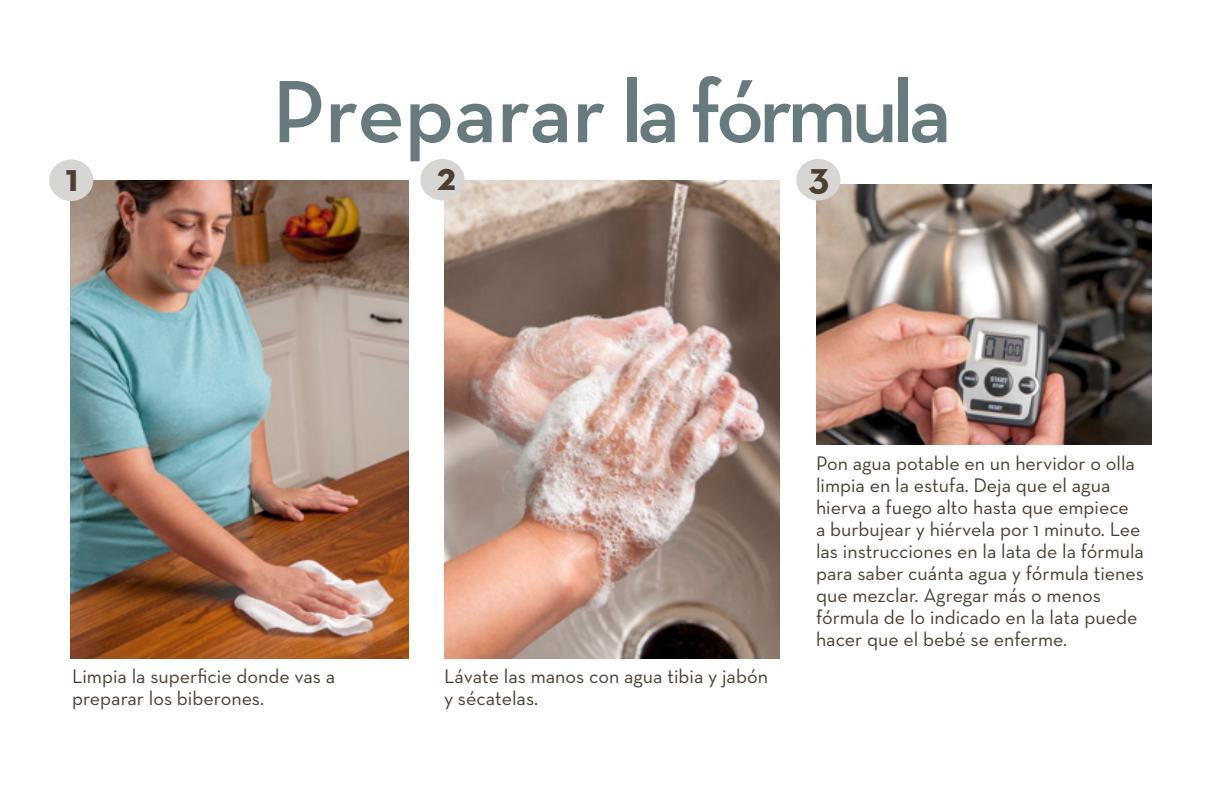
<style>
.page{position:relative;width:1224px;height:792px;background:#fff}
.page>*{position:absolute;margin:0;border:0;box-sizing:border-box;transform-origin:0 0}
.t1{font:600 90px "Neutraface Text";letter-spacing:-.04em;color:#677b7e}
.t2{font:700 40px "Neutraface Text";color:#4c3e33}
.t3{font:20px/22px "Neutraface Text";color:#4c3e33}
</style>
<div class="page">
<img style="left:71px;top:180px;width:337px;height:478px">
<img style="left:444px;top:180px;width:336px;height:478px">
<img style="left:816px;top:184px;width:336px;height:261px">
<div style="left:49px;top:159px;width:44px;height:42px;background:#d8d6d3;border-radius:50%"></div>
<div style="left:420px;top:159px;width:45px;height:42px;background:#d8d6d3;border-radius:50%"></div>
<div style="left:796px;top:159px;width:44px;height:42px;background:#d8d6d3;border-radius:50%"></div>
<p class="t1" style="left:272px;top:55px;width:681px">Preparar la fórmula</p>
<p class="t2" style="left:65px;top:151px;width:15px">1</p>
<p class="t2" style="left:437px;top:151px;width:21px">2</p>
<p class="t2" style="left:809px;top:151px;width:22px">3</p>
<p class="t3" style="left:72px;top:665px;width:265px">Limpia la superficie donde vas a preparar los biberones.</p>
<p class="t3" style="left:444px;top:665px;width:326px">Lávate las manos con agua tibia y jabón y sécatelas.</p>
<p class="t3" style="left:816px;top:451px;width:330px">Pon agua potable en un hervidor o olla limpia en la estufa. Deja que el agua hierva a fuego alto hasta que empiece<br>a burbujear y hiérvela por 1 minuto. Lee las instrucciones en la lata de la fórmula para saber cuánta agua y fórmula tienes que mezclar. Agregar más o menos fórmula de lo indicado en la lata puede hacer que el bebé se enferme.</p>
</div>
